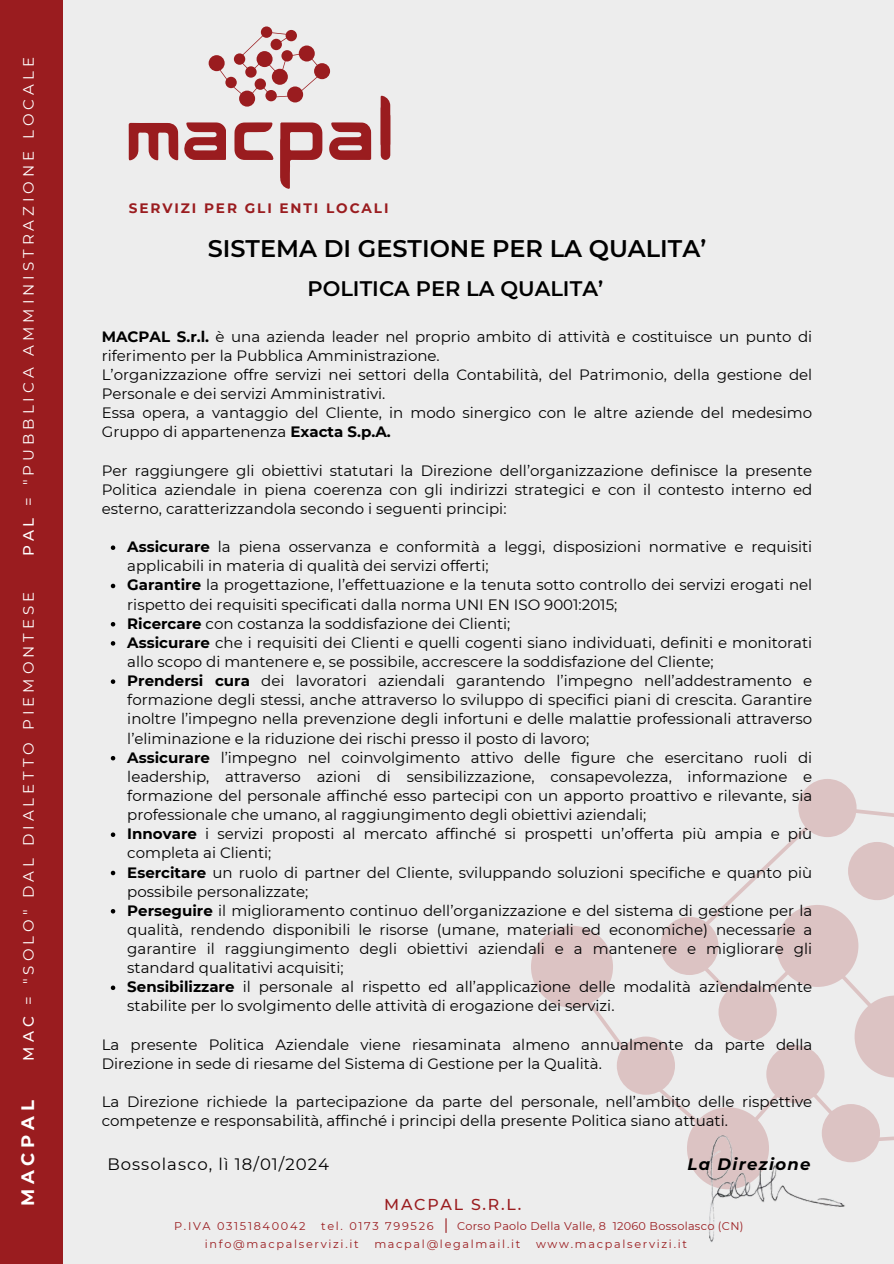
<style>
.page{position:relative;width:894px;height:1264px;background:#fff}
.page>*{position:absolute;margin:0;border:0;box-sizing:border-box;transform-origin:0 0}
.t1{font:600 24px "Montserrat";color:#000}
.t2{font:600 21px "Montserrat";color:#000}
.t3{font:700 18px "Montserrat";color:#fff}
.t4{font:16.5px "Montserrat";letter-spacing:.06em;color:#000}
.t5{font:italic 700 16.5px "Montserrat";letter-spacing:.08em;color:#000}
.t6{font:500 15.75px "Montserrat";letter-spacing:.115em;color:#9a1c1f}
.t7{font:15px/19.2px "Montserrat";color:#000}
.t8{font:15px "Montserrat";letter-spacing:.265em;color:#fff}
.t9{font:700 13.65px "Montserrat";letter-spacing:.14em;color:#9a1c1f}
.t10{font:11.25px "Montserrat";letter-spacing:.15em;color:#9a1c1f}
.t11{font:11.25px "Montserrat";letter-spacing:.025em;color:#9a1c1f}
.s1{font-weight:500}
.s2{font-weight:700}
</style>
<div class="page">
<div style="left:0;top:0;width:893px;height:1263px;background:#ededed"></div>
<div style="left:0;top:0;width:63px;height:1263px;background:#9a1c1f"></div>
<svg style="left:445px;top:1218px;width:1px;height:14px"></svg>
<svg style="left:208px;top:55px;width:16px;height:16px"></svg>
<div style="left:239px;top:91px;width:16px;height:16px;background:#9a1c1f;border-radius:50%"></div>
<div style="left:265px;top:90px;width:12px;height:11px;background:#9a1c1f;border-radius:50%"></div>
<svg style="left:285px;top:30px;width:12px;height:11px"></svg>
<div style="left:261px;top:26px;width:11px;height:12px;background:#9a1c1f;border-radius:50%"></div>
<div style="left:287px;top:86px;width:16px;height:16px;background:#9a1c1f;border-radius:50%"></div>
<div style="left:314px;top:63px;width:16px;height:16px;background:#9a1c1f;border-radius:50%"></div>
<svg style="left:214px;top:32px;width:109px;height:65px"></svg>
<svg style="left:129px;top:122px;width:97px;height:38px"></svg>
<svg style="left:234px;top:122px;width:39px;height:38px"></svg>
<svg style="left:280px;top:122px;width:42px;height:67px"></svg>
<svg style="left:329px;top:122px;width:42px;height:38px"></svg>
<svg style="left:380px;top:95px;width:10px;height:65px"></svg>
<div style="left:531px;top:925px;width:82px;height:82px;background:#dcc3c3;border-radius:50%"></div>
<svg style="left:686px;top:1107px;width:82px;height:82px"></svg>
<div style="left:821px;top:1103px;width:58px;height:59px;background:#dcc3c3;border-radius:50%"></div>
<div style="left:798px;top:779px;width:58px;height:58px;background:#dcc3c3;border-radius:50%"></div>
<svg style="left:561px;top:806px;width:332px;height:336px"></svg>
<svg style="left:111px;top:545px;width:4px;height:5px"></svg>
<svg style="left:111px;top:583px;width:4px;height:5px"></svg>
<svg style="left:111px;top:622px;width:4px;height:4px"></svg>
<svg style="left:111px;top:641px;width:4px;height:4px"></svg>
<svg style="left:111px;top:679px;width:4px;height:5px"></svg>
<svg style="left:111px;top:756px;width:4px;height:4px"></svg>
<svg style="left:111px;top:832px;width:4px;height:5px"></svg>
<svg style="left:111px;top:870px;width:4px;height:5px"></svg>
<svg style="left:111px;top:909px;width:4px;height:4px"></svg>
<svg style="left:111px;top:985px;width:4px;height:5px"></svg>
<img style="left:697px;top:1127px;width:152px;height:115px">
<p class="t8" style="left:19px;top:556px;width:500px;rotate:-90deg"><span class="s1">PAL</span> = "PUBBLICA AMMINISTRAZIONE LOCALE</p>
<p class="t8" style="left:19px;top:1060px;width:470px;rotate:-90deg"><span class="s1">MAC</span> = "SOLO" DAL DIALETTO PIEMONTESE</p>
<p class="t3" style="left:17px;top:1206px;width:107px;rotate:-90deg">MACPAL</p>
<h3 class="t9" style="left:129px;top:200px;width:261px">SERVIZI PER GLI ENTI LOCALI</h3>
<p class="t1" style="left:208px;top:234px;width:500px">SISTEMA DI GESTIONE PER LA QUALITA’</p>
<h4 class="t2" style="left:307px;top:275px;width:297px">POLITICA PER LA QUALITA’</h4>
<p class="t7" style="left:102px;top:327px;width:711px"><span class="s2">MACPAL S.r.l.</span> è una azienda leader nel proprio ambito di attività e costituisce un punto di riferimento per la Pubblica Amministrazione.</p>
<p class="t7" style="left:102px;top:365px;width:711px">L’organizzazione offre servizi nei settori della Contabilità, del Patrimonio, della gestione del<br>Personale e dei servizi Amministrativi.</p>
<p class="t7" style="left:102px;top:403px;width:711px">Essa opera, a vantaggio del Cliente, in modo sinergico con le altre aziende del medesimo<br>Gruppo di appartenenza <span class="s2">Exacta S.p.A.</span></p>
<p class="t7" style="left:102px;top:460px;width:711px;text-align:justify">Per raggiungere gli obiettivi statutari la Direzione dell’organizzazione definisce la presente Politica aziendale in piena coerenza con gli indirizzi strategici e con il contesto interno ed esterno, caratterizzandola secondo i seguenti principi:</p>
<p class="t7" style="left:127px;top:537px;width:686px"><span class="s2">Assicurare</span> la piena osservanza e conformità a leggi, disposizioni normative e requisiti applicabili in materia di qualità dei servizi offerti;</p>
<p class="t7" style="left:127px;top:575px;width:686px"><span class="s2">Garantire</span> la progettazione, l’effettuazione e la tenuta sotto controllo dei servizi erogati nel rispetto dei requisiti specificati dalla norma UNI EN ISO 9001:2015;</p>
<p class="t7" style="left:127px;top:613px;width:384px"><span class="s2">Ricercare</span> con costanza la soddisfazione dei Clienti;</p>
<h1 class="t7" style="left:127px;top:633px;width:686px"><span class="s2">Assicurare</span> che i requisiti dei Clienti e quelli cogenti siano individuati, definiti e monitorati allo scopo di mantenere e, se possibile, accrescere la soddisfazione del Cliente;</h1>
<h2 class="t7" style="left:127px;top:671px;width:686px;text-align:justify"><span class="s2">Prendersi cura</span> dei lavoratori aziendali garantendo l’impegno nell’addestramento e formazione degli stessi, anche attraverso lo sviluppo di specifici piani di crescita. Garantire inoltre l’impegno nella prevenzione degli infortuni e delle malattie professionali attraverso l’eliminazione e la riduzione dei rischi presso il posto di lavoro;</h2>
<p class="t7" style="left:127px;top:747px;width:686px;text-align:justify"><span class="s2">Assicurare</span> l’impegno nel coinvolgimento attivo delle figure che esercitano ruoli di leadership, attraverso azioni di sensibilizzazione, consapevolezza, informazione e formazione del personale affinché esso partecipi con un apporto proattivo e rilevante, sia professionale che umano, al raggiungimento degli obiettivi aziendali;</p>
<p class="t7" style="left:127px;top:824px;width:686px"><span class="s2">Innovare</span> i servizi proposti al mercato affinché si prospetti un’offerta più ampia e più completa ai Clienti;</p>
<p class="t7" style="left:127px;top:862px;width:686px"><span class="s2">Esercitare</span> un ruolo di partner del Cliente, sviluppando soluzioni specifiche e quanto più possibile personalizzate;</p>
<p class="t7" style="left:127px;top:900px;width:686px;text-align:justify"><span class="s2">Perseguire</span> il miglioramento continuo dell’organizzazione e del sistema di gestione per la qualità, rendendo disponibili le risorse (umane, materiali ed economiche) necessarie a garantire il raggiungimento degli obiettivi aziendali e a mantenere e migliorare gli standard qualitativi acquisiti;</p>
<p class="t7" style="left:127px;top:977px;width:686px"><span class="s2">Sensibilizzare</span> il personale al rispetto ed all’applicazione delle modalità aziendalmente stabilite per lo svolgimento delle attività di erogazione dei servizi.</p>
<p class="t7" style="left:102px;top:1034px;width:711px">La presente Politica Aziendale viene riesaminata almeno annualmente da parte della<br>Direzione in sede di riesame del Sistema di Gestione per la Qualità.</p>
<p class="t7" style="left:102px;top:1092px;width:711px">La Direzione richiede la partecipazione da parte del personale, nell’ambito delle rispettive competenze e responsabilità, affinché i principi della presente Politica siano attuati.</p>
<p class="t4" style="left:107px;top:1153px;width:223px">Bossolasco, lì 18/01/2024</p>
<p class="t5" style="left:687px;top:1153px;width:124px">La Direzione</p>
<p class="t6" style="left:384px;top:1194px;width:138px">MACPAL S.R.L.</p>
<p class="t10" style="left:174px;top:1218px;width:133px">P.IVA 03151840042</p>
<p class="t10" style="left:321px;top:1218px;width:114px">tel. 0173 799526</p>
<p class="t11" style="left:457px;top:1218px;width:288px">Corso Paolo Della Valle, 8 12060 Bossolasco (CN)</p>
<p class="t10" style="left:205px;top:1236px;width:155px">info@macpalservizi.it</p>
<p class="t10" style="left:374px;top:1236px;width:147px">macpal@legalmail.it</p>
<p class="t10" style="left:536px;top:1236px;width:152px">www.macpalservizi.it</p>
</div>
